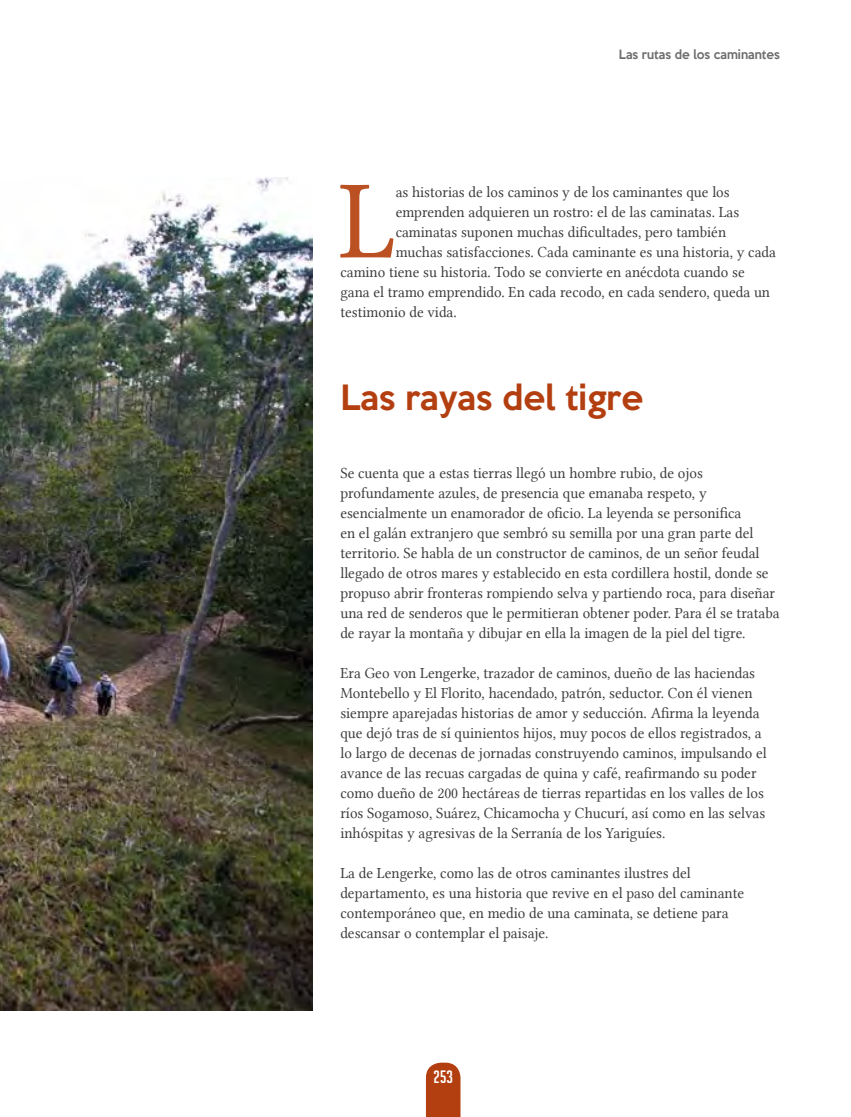
<style>
.page{position:relative;width:851px;height:1117px;background:#fff}
.page>*{position:absolute;margin:0;border:0;box-sizing:border-box;transform-origin:0 0}
.t1{font:112px "Lin Libertine";color:#bb5123;scale:.96 1}
.t2{font:500 31.88px "Keep Calm";color:#b33f11}
.t3{font:17.5px "Big Noodle Titling";color:#fff}
.t4{font:15.62px/20px "Lin Libertine";color:#3c3c3b;scale:.96 1}
.t5{font:500 11.75px "Keep Calm";color:#706f6f;scale:.96 1}
</style>
<div class="page">
<div style="left:426px;top:1062px;width:34px;height:54px;background:#b33f11"></div>
<img style="left:0;top:177px;width:312px;height:833px">
<p class="t5" style="left:618px;top:44px;width:169px">Las rutas de los caminantes</p>
<h1 class="t1" style="left:339px;top:157px;width:61px">L</h1>
<p class="t4" style="left:395px;top:182px;width:349px">as historias de los caminos y de los caminantes que los</p>
<p class="t4" style="left:395px;top:202px;width:359px">emprenden adquieren un rostro: el de las caminatas. Las</p>
<p class="t4" style="left:395px;top:222px;width:346px">caminatas suponen muchas dificultades, pero también</p>
<p class="t4" style="left:395px;top:242px;width:397px">muchas satisfacciones. Cada caminante es una historia, y cada</p>
<p class="t4" style="left:340px;top:262px;width:422px">camino tiene su historia. Todo se convierte en anécdota cuando se</p>
<p class="t4" style="left:340px;top:282px;width:449px">gana el tramo emprendido. En cada recodo, en cada sendero, queda un</p>
<p class="t4" style="left:340px;top:302px;width:123px">testimonio de vida.</p>
<h2 class="t2" style="left:340px;top:369px;width:304px">Las rayas del tigre</h2>
<p class="t4" style="left:340px;top:462px;width:459px">Se cuenta que a estas tierras llegó un hombre rubio, de ojos profundamente azules, de presencia que emanaba respeto, y esencialmente un enamorador de oficio. La leyenda se personifica<br>en el galán extranjero que sembró su semilla por una gran parte del territorio. Se habla de un constructor de caminos, de un señor feudal llegado de otros mares y establecido en esta cordillera hostil, donde se propuso abrir fronteras rompiendo selva y partiendo roca, para diseñar una red de senderos que le permitieran obtener poder. Para él se trataba de rayar la montaña y dibujar en ella la imagen de la piel del tigre.</p>
<p class="t4" style="left:340px;top:662px;width:445px">Era Geo von Lengerke, trazador de caminos, dueño de las haciendas Montebello y El Florito, hacendado, patrón, seductor. Con él vienen siempre aparejadas historias de amor y seducción. Afirma la leyenda que dejó tras de sí quinientos hijos, muy pocos de ellos registrados, a lo largo de decenas de jornadas construyendo caminos, impulsando el avance de las recuas cargadas de quina y café, reafirmando su poder como dueño de 200 hectáreas de tierras repartidas en los valles de los ríos Sogamoso, Suárez, Chicamocha y Chucurí, así como en las selvas inhóspitas y agresivas de la Serranía de los Yariguíes.</p>
<p class="t4" style="left:340px;top:862px;width:422px">La de Lengerke, como las de otros caminantes ilustres del departamento, es una historia que revive en el paso del caminante contemporáneo que, en medio de una caminata, se detiene para descansar o contemplar el paisaje.</p>
<p class="t3" style="left:433px;top:1067px;width:21px">253</p>
</div>
